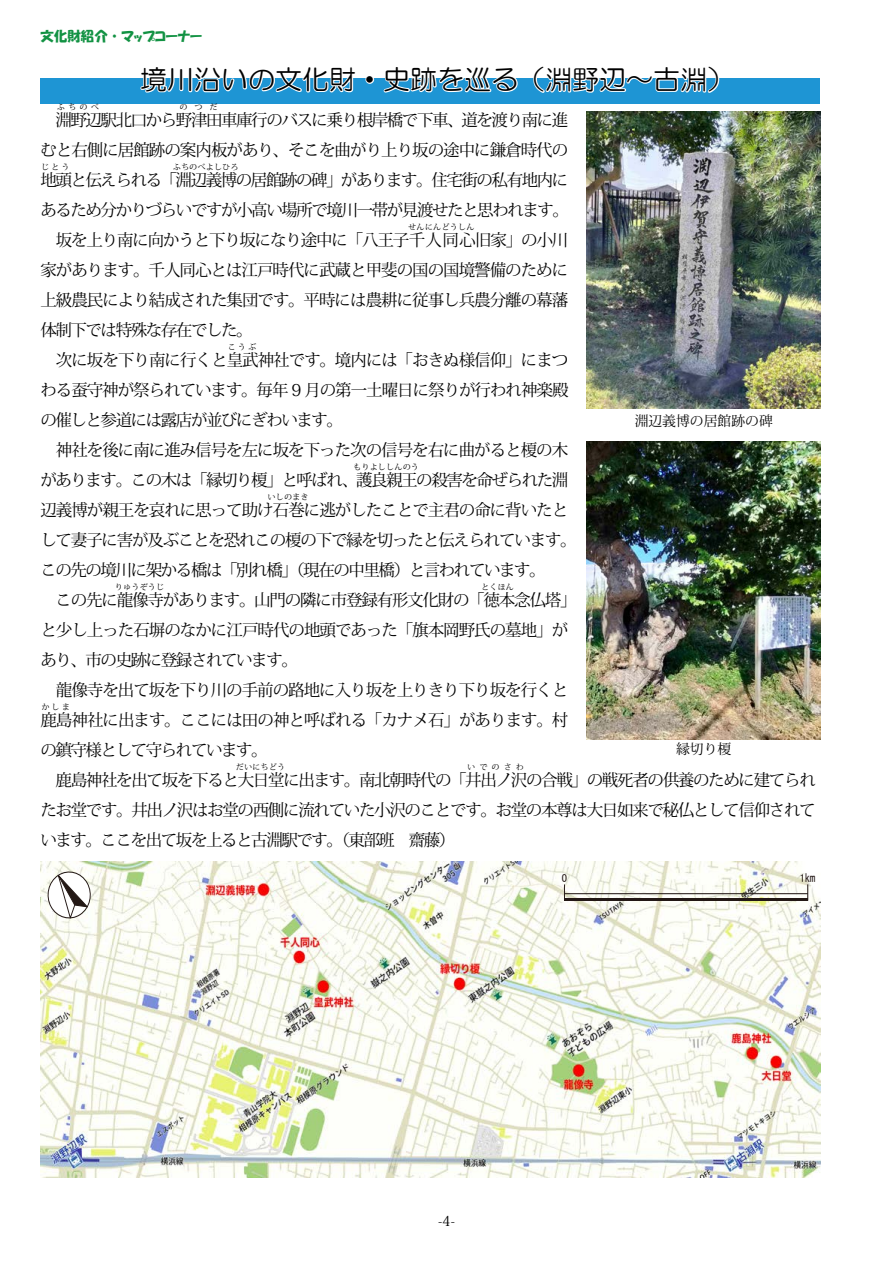
<style>
.page{position:relative;width:893px;height:1263px;background:#fff}
.page>*{position:absolute;margin:0;border:0;box-sizing:border-box;transform-origin:0 0}
.t1{font:27px "HG Maru Gothic MPRO";color:#000}
.t2{font:16.5px/30px "Koz Min Pro";letter-spacing:-.075em;color:#000}
.t3{font:13.8px "Koz Min Pro";color:#000}
.t4{font:13.5px "HGP Soei Kakupoptai";color:#129243}
.t5{font:11.4px "MS P Gothic";color:#231815;scale:.92 1}
.t6{font:8.25px "Koz Min Pro";color:#000}
</style>
<div class="page">
<div style="left:40px;top:79px;width:780px;height:25px;background:#1e95d4"></div>
<svg style="left:139px;top:78px;width:218px;height:15px"></svg>
<svg style="left:364px;top:78px;width:12px;height:6px"></svg>
<svg style="left:383px;top:78px;width:136px;height:15px"></svg>
<svg style="left:532px;top:78px;width:188px;height:15px"></svg>
<img style="left:587px;top:441px;width:234px;height:298px">
<img style="left:587px;top:111px;width:234px;height:298px">
<img style="left:40px;top:861px;width:781px;height:317px">
<svg style="left:45px;top:868px;width:48px;height:54px"></svg>
<hr style="left:564px;top:898px;width:244px;height:3px;background:#231815">
<svg style="left:564px;top:884px;width:1px;height:14px"></svg>
<hr style="left:564px;top:893px;width:244px;height:1px;background:#231815">
<svg style="left:807px;top:884px;width:1px;height:14px"></svg>
<p class="t4" style="left:40px;top:30px;width:163px">文化財紹介・マップコーナー</p>
<h1 class="t1" style="left:140px;top:66px;width:595px">境川沿いの文化財・史跡を巡る（淵野辺～古淵）</h1>
<p class="t2" style="left:55px;top:104px;width:514px">淵野辺駅北口から野津田車庫行のバスに乗り根岸橋で下車、道を渡り南に進</p>
<p class="t6" style="left:57px;top:101px;width:44px">ふちのべ</p>
<p class="t6" style="left:179px;top:101px;width:40px">のつだ</p>
<p class="t2" style="left:40px;top:134px;width:530px">むと右側に居館跡の案内板があり、そこを曲がり上り坂の途中に鎌倉時代の地頭と伝えられる「淵辺義博の居館跡の碑」があります。住宅街の私有地内に</p>
<p class="t6" style="left:41px;top:161px;width:30px">じとう</p>
<p class="t6" style="left:173px;top:161px;width:67px">ふちのべよしひろ</p>
<p class="t2" style="left:40px;top:194px;width:530px">あるため分かりづらいですが小高い場所で境川一帯が見渡せたと思われます。　坂を上り南に向かうと下り坂になり途中に「八王子千人同心旧家」の小川</p>
<p class="t6" style="left:408px;top:221px;width:68px">せんにんどうしん</p>
<p class="t2" style="left:40px;top:254px;width:529px">家があります。千人同心とは江戸時代に武蔵と甲斐の国の国境警備のために上級農民により結成された集団です。平時には農耕に従事し兵農分離の幕藩体制下では特殊な存在でした。<br>　次に坂を下り南に行くと皇武神社です。境内には「おきぬ様信仰」にまつ</p>
<p class="t6" style="left:228px;top:341px;width:30px">こうぶ</p>
<p class="t2" style="left:40px;top:374px;width:530px">わる蚕守神が祭られています。毎年 9 月の第一土曜日に祭りが行われ神楽殿の催しと参道には露店が並びにぎわいます。<br>　神社を後に南に進み信号を左に坂を下った次の信号を右に曲がると榎の木があります。この木は「縁切り榎」と呼ばれ、護良親王の殺害を命ぜられた淵</p>
<p class="t3" style="left:635px;top:411px;width:140px">淵辺義博の居館跡の碑</p>
<p class="t6" style="left:353px;top:461px;width:67px">もりよししんのう</p>
<p class="t2" style="left:40px;top:494px;width:529px">辺義博が親王を哀れに思って助け石巻に逃がしたことで主君の命に背いたと</p>
<p class="t6" style="left:268px;top:491px;width:43px">いしのまき</p>
<p class="t2" style="left:40px;top:524px;width:538px">して妻子に害が及ぶことを恐れこの榎の下で縁を切ったと伝えられています。この先の境川に架かる橋は「別れ橋」（現在の中里橋）と言われています。<br>　この先に龍像寺があります。山門の隣に市登録有形文化財の「徳本念仏塔」</p>
<p class="t6" style="left:115px;top:581px;width:51px">りゅうぞうじ</p>
<p class="t6" style="left:481px;top:581px;width:34px">とくほん</p>
<p class="t2" style="left:40px;top:614px;width:529px">と少し上った石塀のなかに江戸時代の地頭であった「旗本岡野氏の墓地」があり、市の史跡に登録されています。<br>　龍像寺を出て坂を下り川の手前の路地に入り坂を上りきり下り坂を行くと鹿島神社に出ます。ここには田の神と呼ばれる「カナメ石」があります。村</p>
<p class="t6" style="left:41px;top:701px;width:30px">かしま</p>
<p class="t2" style="left:40px;top:734px;width:777px">の鎮守様として守られています。<br>　鹿島神社を出て坂を下ると大日堂に出ます。南北朝時代の「井出ノ沢の合戦」の戦死者の供養のために建てられ</p>
<p class="t3" style="left:676px;top:739px;width:57px">縁切り榎</p>
<p class="t6" style="left:236px;top:761px;width:51px">だいにちどう</p>
<p class="t6" style="left:467px;top:761px;width:58px">いでのさわ</p>
<p class="t2" style="left:40px;top:794px;width:777px">たお堂です。井出ノ沢はお堂の西側に流れていた小沢のことです。お堂の本尊は大日如来で秘仏として信仰されています。ここを出て坂を上ると古淵駅です。（東部班　齋藤）</p>
<p class="t5" style="left:562px;top:872px;width:7px">0</p>
<p class="t5" style="left:800px;top:872px;width:19px">1㎞</p>
<p class="t3" style="left:438px;top:1211px;width:18px">-4-</p>
</div>
